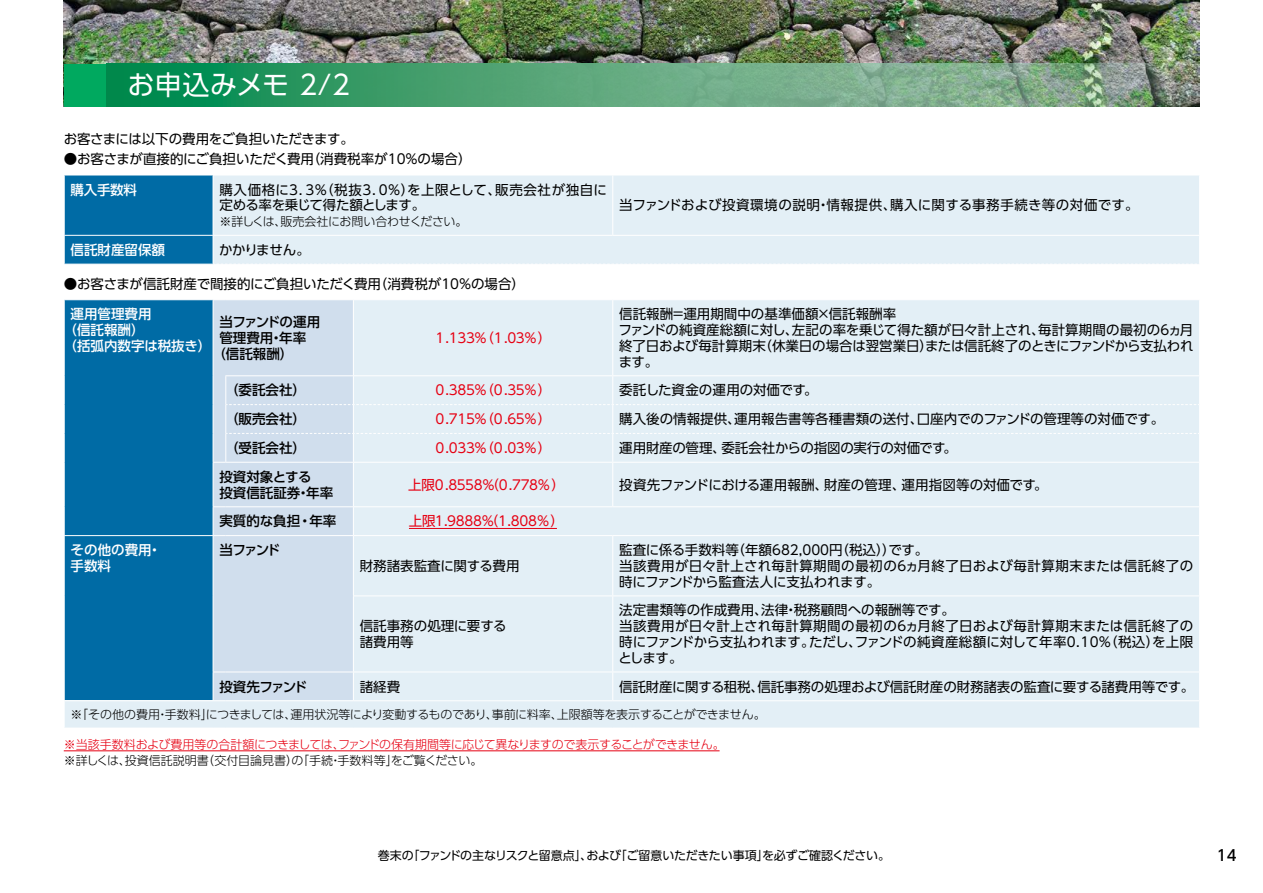
<style>
.page{position:relative;width:1263px;height:893px;background:#fff}
.page>*{position:absolute;margin:0;border:0;box-sizing:border-box;transform-origin:0 0}
.t1{font:27px "UD Shin Go Pro";letter-spacing:.02em;color:#fff}
.t2{font:500 15px "UD Shin Go Pro";color:#000}
.t3{font:13.5px/15.8px "UD Shin Go Pro";color:#000}
.t4{font:13.5px "UD Shin Go Pro";letter-spacing:-.025em;color:#e60012}
.t5{font:500 13.5px/15.8px "UD Shin Go Pro";color:#000}
.t6{font:13.5px "UD Shin Go Pro";letter-spacing:-.02em;color:#000}
.t7{font:500 13.5px/15.8px "UD Shin Go Pro";color:#fff}
.t8{font:13.5px "UD Shin Go Pro";letter-spacing:.04em;color:#000}
.t9{font:500 13.5px "UD Shin Go Pro";letter-spacing:-.06em;color:#000}
.t10{font:500 13.5px "UD Shin Go Pro";letter-spacing:-.085em;color:#000}
.t11{font:300 12px "UD Shin Go Pro";letter-spacing:-.02em;color:#000}
.t12{font:300 12px "UD Shin Go Pro";letter-spacing:-.035em;color:#e60012}
.t13{font:12px "UD Shin Go Pro";letter-spacing:-.03em;color:#000}
.t14{font:300 12px "UD Shin Go Pro";color:#000}
</style>
<div class="page">
<hr style="left:64px;top:750px;width:655px;height:1px;background:#e60012">
<svg style="left:64px;top:175px;width:1135px;height:90px;background:#c7dfec"></svg>
<div style="left:65px;top:300px;width:148px;height:400px;background:#006ba5"></div>
<div style="left:214px;top:300px;width:139px;height:400px;background:#d0deed"></div>
<div style="left:354px;top:300px;width:845px;height:400px;background:#e3eff6"></div>
<div style="left:64px;top:701px;width:1135px;height:27px;background:#e3eff6"></div>
<hr style="left:612px;top:300px;width:1px;height:75px;background:#fff">
<hr style="left:225px;top:375px;width:128px;height:1px;background:#fff">
<hr style="left:353px;top:375px;width:260px;height:1px;background:#fff">
<hr style="left:613px;top:375px;width:587px;height:1px;background:#fff">
<svg style="left:64px;top:376px;width:1px;height:86px"></svg>
<hr style="left:612px;top:463px;width:1px;height:43px;background:#fff">
<svg style="left:64px;top:507px;width:1px;height:28px"></svg>
<hr style="left:64px;top:535px;width:149px;height:1px;background:#fff">
<hr style="left:226px;top:535px;width:127px;height:1px;background:#fff">
<hr style="left:353px;top:535px;width:260px;height:1px;background:#fff">
<hr style="left:613px;top:535px;width:587px;height:1px;background:#fff">
<hr style="left:612px;top:536px;width:1px;height:59px;background:#fff">
<hr style="left:353px;top:595px;width:260px;height:1px;background:#fff">
<hr style="left:613px;top:595px;width:587px;height:1px;background:#fff">
<hr style="left:612px;top:596px;width:1px;height:75px;background:#fff">
<hr style="left:226px;top:671px;width:127px;height:1px;background:#fff">
<hr style="left:353px;top:671px;width:260px;height:1px;background:#fff">
<hr style="left:613px;top:671px;width:587px;height:1px;background:#fff">
<svg style="left:612px;top:672px;width:1px;height:28px"></svg>
<svg style="left:64px;top:672px;width:1px;height:56px"></svg>
<svg style="left:213px;top:671px;width:13px;height:30px"></svg>
<svg style="left:213px;top:376px;width:986px;height:87px;background:#e1edf5"></svg>
<hr style="left:353px;top:506px;width:260px;height:1px;background:#fff">
<hr style="left:613px;top:506px;width:587px;height:1px;background:#fff">
<svg style="left:213px;top:506px;width:13px;height:30px"></svg>
<hr style="left:226px;top:506px;width:127px;height:1px;background:#fff">
<hr style="left:409px;top:528px;width:148px;height:1px;background:#e60012">
<img style="left:64px;top:0;width:1135px;height:64px">
<div style="left:64px;top:64px;width:42px;height:42px;background:#00a95f"></div>
<svg style="left:106px;top:64px;width:1093px;height:42px;background:#59a179"></svg>
<h1 class="t1" style="left:127px;top:63px;width:224px">お申込みメモ 2/2</h1>
<p class="t6" style="left:64px;top:128px;width:292px">お客さまには以下の費用をご負担いただきます。</p>
<p class="t3" style="left:64px;top:151px;width:409px">●お客さまが直接的にご負担いただく費用（消費税率が10％の場合）</p>
<p class="t7" style="left:71px;top:181px;width:68px">購入手数料</p>
<p class="t3" style="left:219px;top:181px;width:389px">購入価格に3．3％（税抜3．0％）を上限として、販売会社が独自に定める率を乗じて得た額とします。</p>
<p class="t11" style="left:219px;top:212px;width:250px">※詳しくは、販売会社にお問い合わせください。</p>
<p class="t7" style="left:71px;top:241px;width:96px">信託財産留保額</p>
<p class="t3" style="left:219px;top:241px;width:92px">かかりません。</p>
<p class="t3" style="left:64px;top:276px;width:463px">●お客さまが信託財産で間接的にご負担いただく費用（消費税が10％の場合）</p>
<p class="t7" style="left:64px;top:306px;width:149px;text-indent:7px">運用管理費用<br>（信託報酬）<br>（括弧内数字は税抜き）</p>
<p class="t9" style="left:219px;top:311px;width:102px">当ファンドの運用</p>
<p class="t5" style="left:219px;top:329px;width:88px">管理費用・年率</p>
<p class="t5" style="left:212px;top:345px;width:82px">（信託報酬）</p>
<p class="t4" style="left:422px;top:327px;width:131px">　1.133％（1.03％）</p>
<p class="t8" style="left:619px;top:194px;width:521px">当ファンドおよび投資環境の説明・情報提供、購入に関する事務手続き等の対価です。</p>
<p class="t3" style="left:618px;top:306px;width:576px">信託報酬＝運用期間中の基準価額×信託報酬率<br>ファンドの純資産総額に対し、左記の率を乗じて得た額が日々計上され、毎計算期間の最初の6ヵ月終了日および毎計算期末（休業日の場合は翌営業日）または信託終了のときにファンドから支払われます。</p>
<p class="t5" style="left:225px;top:382px;width:82px">（委託会社）</p>
<p class="t4" style="left:422px;top:379px;width:131px">　0.385％（0.35％）</p>
<p class="t3" style="left:619px;top:382px;width:200px">委託した資金の運用の対価です。</p>
<p class="t5" style="left:225px;top:411px;width:82px">（販売会社）</p>
<p class="t4" style="left:422px;top:408px;width:131px">　0.715％（0.65％）</p>
<p class="t3" style="left:619px;top:411px;width:547px">購入後の情報提供、運用報告書等各種書類の送付、口座内でのファンドの管理等の対価です。</p>
<p class="t5" style="left:225px;top:440px;width:82px">（受託会社）</p>
<p class="t4" style="left:422px;top:437px;width:131px">　0.033％（0.03％）</p>
<p class="t6" style="left:619px;top:437px;width:339px">運用財産の管理、委託会社からの指図の実行の対価です。</p>
<p class="t5" style="left:219px;top:468px;width:115px">投資対象とする<br>投資信託証券・年率</p>
<p class="t4" style="left:408px;top:474px;width:158px">上限0.8558％（0.778％）</p>
<p class="t3" style="left:619px;top:476px;width:430px">投資先ファンドにおける運用報酬、財産の管理、運用指図等の対価です。</p>
<p class="t5" style="left:219px;top:513px;width:118px">実質的な負担・年率</p>
<p class="t4" style="left:409px;top:510px;width:156px">上限1.9888％（1.808％）</p>
<p class="t7" style="left:71px;top:542px;width:92px">その他の費用・手数料</p>
<p class="t5" style="left:219px;top:542px;width:62px">当ファンド</p>
<p class="t3" style="left:360px;top:557px;width:161px">財務諸表監査に関する費用</p>
<p class="t3" style="left:360px;top:618px;width:148px">信託事務の処理に要する諸費用等</p>
<p class="t3" style="left:619px;top:542px;width:575px">監査に係る手数料等（年額682,000円（税込））です。<br>当該費用が日々計上され毎計算期間の最初の6ヵ月終了日および毎計算期末または信託終了の時にファンドから監査法人に支払われます。</p>
<p class="t3" style="left:618px;top:602px;width:576px">法定書類等の作成費用、法律・税務顧問への報酬等です。<br>当該費用が日々計上され毎計算期間の最初の6ヵ月終了日および毎計算期末または信託終了の時にファンドから支払われます。ただし、ファンドの純資産総額に対して年率0.10％（税込）を上限とします。</p>
<p class="t10" style="left:219px;top:675px;width:89px">投資先ファンド</p>
<p class="t3" style="left:360px;top:678px;width:42px">諸経費</p>
<p class="t3" style="left:619px;top:678px;width:577px">信託財産に関する租税、信託事務の処理および信託財産の財務諸表の監査に要する諸費用等です。</p>
<p class="t11" style="left:71px;top:705px;width:697px">※「その他の費用・手数料」につきましては、運用状況等により変動するものであり、事前に料率、上限額等を表示することができません。</p>
<p class="t12" style="left:64px;top:735px;width:663px">※当該手数料および費用等の合計額につきましては、ファンドの保有期間等に応じて異なりますので表示することができません。</p>
<p class="t14" style="left:64px;top:751px;width:420px">※詳しくは、投資信託説明書（交付目論見書）の「手続・手数料等」をご覧ください。</p>
<p class="t13" style="left:378px;top:845px;width:514px">巻末の「ファンドの主なリスクと留意点」、および「ご留意いただきたい事項」を必ずご確認ください。</p>
<p class="t2" style="left:1217px;top:843px;width:21px">14</p>
</div>
